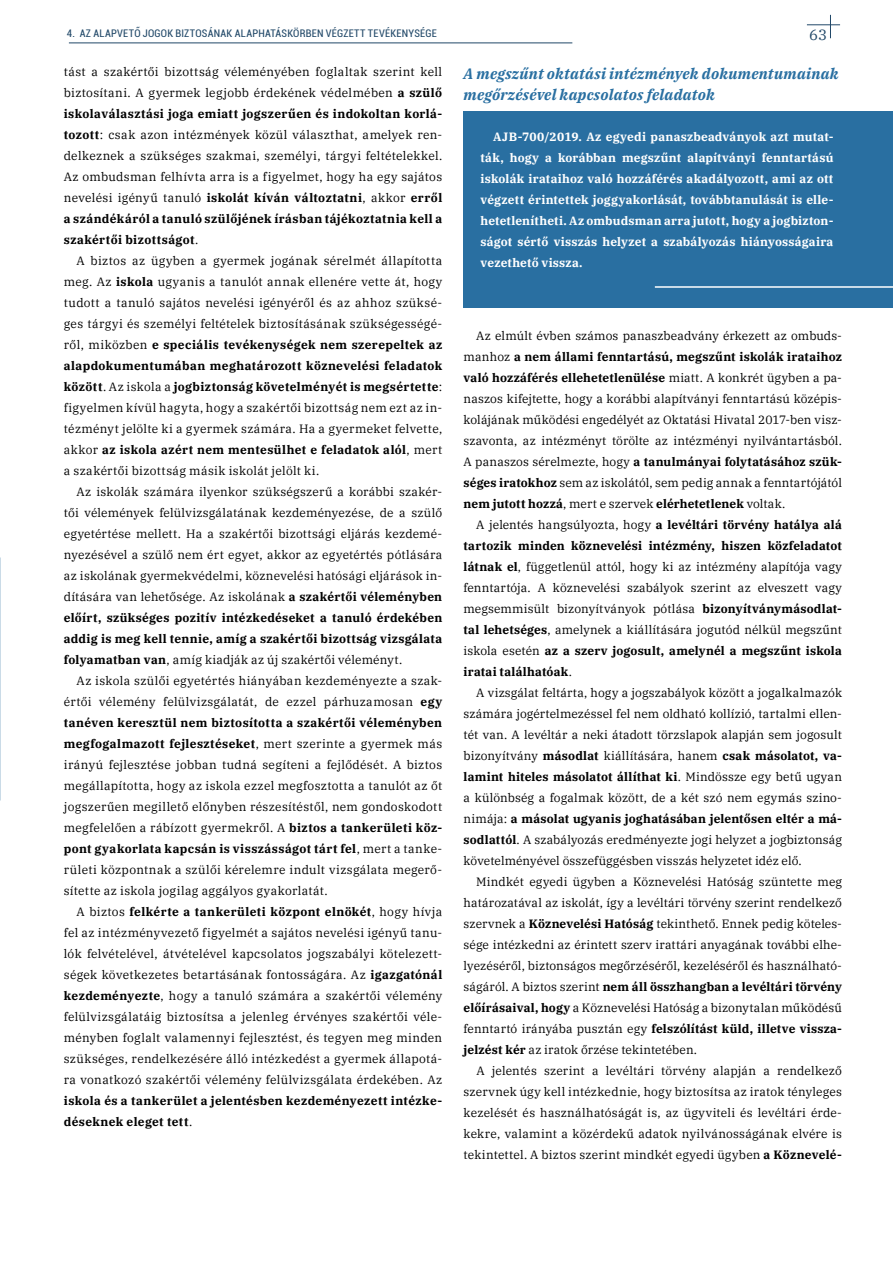
<style>
.page{position:relative;width:893px;height:1263px;background:#fff}
.page>*{position:absolute;margin:0;border:0;box-sizing:border-box;transform-origin:0 0}
.t1{font:italic 700 15px/21px "IBM Plex Serif";letter-spacing:.015em;color:#296fa1}
.t2{font:15px "IBM Plex Serif";color:#214868}
.t3{font:12px/21px "IBM Plex Serif";letter-spacing:.02em;color:#000;text-align:justify}
.t4{font:700 12px/21px "IBM Plex Serif";letter-spacing:.015em;color:#fff;text-align:justify}
.t5{font:700 12px/21px "IBM Plex Serif";letter-spacing:.025em;color:#000}
.t6{font:condensed 10.5px "Roboto";letter-spacing:.02em;color:#214868}
.s1{font-weight:700}
.s2{font-weight:400}
</style>
<div class="page">
<svg style="left:830px;top:15px;width:1px;height:23px"></svg>
<hr style="left:807px;top:24px;width:33px;height:1px;background:#214868">
<hr style="left:69px;top:43px;width:503px;height:1px;background:#214868">
<div style="left:463px;top:111px;width:430px;height:197px;background:#296fa1"></div>
<hr style="left:655px;top:286px;width:238px;height:2px;background:#fff">
<p class="t6" style="left:67px;top:26px;width:371px">4. AZ ALAPVETŐ JOGOK BIZTOSÁNAK ALAPHATÁSKÖRBEN VÉGZETT TEVÉKENYSÉGE</p>
<p class="t2" style="left:809px;top:24px;width:19px">63</p>
<p class="t3" style="left:64px;top:60px;width:380px">tást a szakértői bizottság véleményében foglaltak szerint kell biztosítani. A gyermek legjobb érdekének védelmében <span class="s1">a szülő iskolaválasztási joga emiatt jogszerűen és indokoltan korlá&shy;tozott</span>: csak azon intézmények közül választhat, amelyek ren&shy;delkeznek a szükséges szakmai, személyi, tárgyi feltételekkel.<br>Az ombudsman felhívta arra is a figyelmet, hogy ha egy sajátos nevelési igényű tanuló <span class="s1">iskolát kíván változtatni</span>, akkor <span class="s1">erről a szándékáról a tanuló szülőjének írásban tájékoztatnia kell a szakértői bizottságot</span>.</p>
<p class="t3" style="left:64px;top:249px;width:380px;text-indent:13px">A biztos az ügyben a gyermek jogának sérelmét állapította meg. Az <span class="s1">iskola</span> ugyanis a tanulót annak ellenére vette át, hogy tudott a tanuló sajátos nevelési igényéről és az ahhoz szüksé&shy;ges tárgyi és személyi feltételek biztosításának szükségességé&shy;ről, miközben <span class="s1">e speciális tevékenységek nem szerepeltek az alapdokumentumában meghatározott köznevelési feladatok között</span>. Az iskola a <span class="s1">jogbiztonság követelményét is megsértette</span>: figyelmen kívül hagyta, hogy a szakértői bizottság nem ezt az in&shy;tézményt jelölte ki a gyermek számára. Ha a gyermeket felvette, akkor <span class="s1">az iskola azért nem mentesülhet e feladatok alól</span>, mert a szakértői bizottság másik iskolát jelölt ki.</p>
<p class="t3" style="left:64px;top:480px;width:380px;text-indent:13px">Az iskolák számára ilyenkor szükségszerű a korábbi szakér&shy;tői vélemények felülvizsgálatának kezdeményezése, de a szülő egyetértése mellett. Ha a szakértői bizottsági eljárás kezdemé&shy;nyezésével a szülő nem ért egyet, akkor az egyetértés pótlására az iskolának gyermekvédelmi, köznevelési hatósági eljárások in&shy;dítására van lehetősége. Az iskolának <span class="s1">a szakértői véleményben előírt, szükséges pozitív intézkedéseket a tanuló érdekében addig is meg kell tennie, amíg a szakértői bizottság vizsgálata folyamatban van</span>, amíg kiadják az új szakértői véleményt.</p>
<p class="t3" style="left:64px;top:669px;width:380px;text-indent:13px">Az iskola szülői egyetértés hiányában kezdeményezte a szak&shy;értői vélemény felülvizsgálatát, de ezzel párhuzamosan <span class="s1">egy tanéven keresztül nem biztosította a szakértői véleményben megfogalmazott fejlesztéseket</span>, mert szerinte a gyermek más irányú fejlesztése jobban tudná segíteni a fejlődését. A biztos megállapította, hogy az iskola ezzel megfosztotta a tanulót az őt jogszerűen megillető előnyben részesítéstől, nem gondoskodott megfelelően a rábízott gyermekről. A <span class="s1">biztos a tankerületi köz&shy;pont gyakorlata kapcsán is visszásságot tárt fel</span>, mert a tanke&shy;rületi központnak a szülői kérelemre indult vizsgálata megerő&shy;sítette az iskola jogilag aggályos gyakorlatát.</p>
<p class="t3" style="left:64px;top:900px;width:380px;text-indent:13px">A biztos <span class="s1">felkérte a tankerületi központ elnökét</span>, hogy hívja fel az intézményvezető figyelmét a sajátos nevelési igényű tanu&shy;lók felvételével, átvételével kapcsolatos jogszabályi kötelezett&shy;ségek következetes betartásának fontosságára. Az <span class="s1">igazgatónál kezdeményezte</span>, hogy a tanuló számára a szakértői vélemény felülvizsgálatáig biztosítsa a jelenleg érvényes szakértői véle&shy;ményben foglalt valamennyi fejlesztést, és tegyen meg minden szükséges, rendelkezésére álló intézkedést a gyermek állapotá&shy;ra vonatkozó szakértői vélemény felülvizsgálata érdekében. Az</p>
<p class="t5" style="left:64px;top:1089px;width:380px">iskola és a tankerület a jelentésben kezdeményezett intézke&shy;déseknek eleget tett<span class="s2">.</span></p>
<p class="t1" style="left:463px;top:62px;width:377px">A megszűnt oktatási intézmények dokumentumainak megőrzésével kapcsolatos feladatok</p>
<p class="t4" style="left:480px;top:125px;width:354px;text-indent:13px">AJB-700/2019. Az egyedi panaszbeadványok azt mutat&shy;ták, hogy a korábban megszűnt alapítványi fenntartású iskolák irataihoz való hozzáférés akadályozott, ami az ott végzett érintettek joggyakorlását, továbbtanulását is elle&shy;hetetlenítheti. Az ombudsman arra jutott, hogy a jogbizton&shy;ságot sértő visszás helyzet a szabályozás hiányosságaira vezethető vissza.</p>
<p class="t3" style="left:463px;top:324px;width:380px;text-indent:13px">Az elmúlt évben számos panaszbeadvány érkezett az ombuds&shy;manhoz <span class="s1">a nem állami fenntartású, megszűnt iskolák irataihoz való hozzáférés ellehetetlenülése</span> miatt. A konkrét ügyben a pa&shy;naszos kifejtette, hogy a korábbi alapítványi fenntartású középis&shy;kolájának működési engedélyét az Oktatási Hivatal 2017-ben vis - szavonta, az intézményt törölte az intézményi nyilvántartásból.<br>A panaszos sérelmezte, hogy <span class="s1">a tanulmányai folytatásához szük&shy;séges iratokhoz</span> sem az iskolától, sem pedig annak a fenntartójától <span class="s1">nem jutott hozzá</span>, mert e szervek <span class="s1">elérhetetlenek</span> voltak.</p>
<p class="t3" style="left:463px;top:513px;width:380px;text-indent:13px">A jelentés hangsúlyozta, hogy <span class="s1">a levéltári törvény hatálya alá tartozik minden köznevelési intézmény, hiszen közfeladatot látnak el</span>, függetlenül attól, hogy ki az intézmény alapítója vagy fenntartója. A köznevelési szabályok szerint az elveszett vagy megsemmisült bizonyítványok pótlása <span class="s1">bizonyítványmásodlat&shy;tal lehetséges</span>, amelynek a kiállítására jogutód nélkül megszűnt iskola esetén <span class="s1">az a szerv jogosult, amelynél a megszűnt iskola iratai találhatóak</span>.</p>
<p class="t3" style="left:464px;top:681px;width:380px;text-indent:13px">A vizsgálat feltárta, hogy a jogszabályok között a jogalkalmazók számára jogértelmezéssel fel nem oldható kollízió, tartalmi ellen&shy;tét van. A levéltár a neki átadott törzslapok alapján sem jogosult bizonyítvány <span class="s1">másodlat</span> kiállítására, hanem <span class="s1">csak másolatot, va&shy;lamint hiteles másolatot állíthat ki</span>. Mindössze egy betű ugyan a különbség a fogalmak között, de a két szó nem egymás szino&shy;nimája: <span class="s1">a másolat ugyanis joghatásában jelentősen eltér a má&shy;sodlattól</span>. A szabályozás eredményezte jogi helyzet a jogbiztonság követelményével összefüggésben visszás helyzetet idéz elő.</p>
<p class="t3" style="left:464px;top:870px;width:380px;text-indent:13px">Mindkét egyedi ügyben a Köznevelési Hatóság szüntette meg határozatával az iskolát, így a levéltári törvény szerint rendelkező szervnek a <span class="s1">Köznevelési Hatóság</span> tekinthető. Ennek pedig köteles&shy;sége intézkedni az érintett szerv irattári anyagának további elhe&shy;lyezéséről, biztonságos megőrzéséről, kezeléséről és használható&shy;ságáról. A biztos szerint <span class="s1">nem áll összhangban a levéltári törvény előírásaival, hogy</span> a Köznevelési Hatóság a bizonytalan működésű fenntartó irányába pusztán egy <span class="s1">felszólítást küld, illetve vissza&shy;jelzést kér</span> az iratok őrzése tekintetében.</p>
<p class="t3" style="left:464px;top:1059px;width:380px;text-indent:13px">A jelentés szerint a levéltári törvény alapján a rendelkező szervnek úgy kell intézkednie, hogy biztosítsa az iratok tényleges kezelését és használhatóságát is, az ügyviteli és levéltári érde&shy;kekre, valamint a közérdekű adatok nyilvánosságának elvére is tekintettel. A biztos szerint mindkét egyedi ügyben <span class="s1">a Köznevelé-</span></p>
</div>
